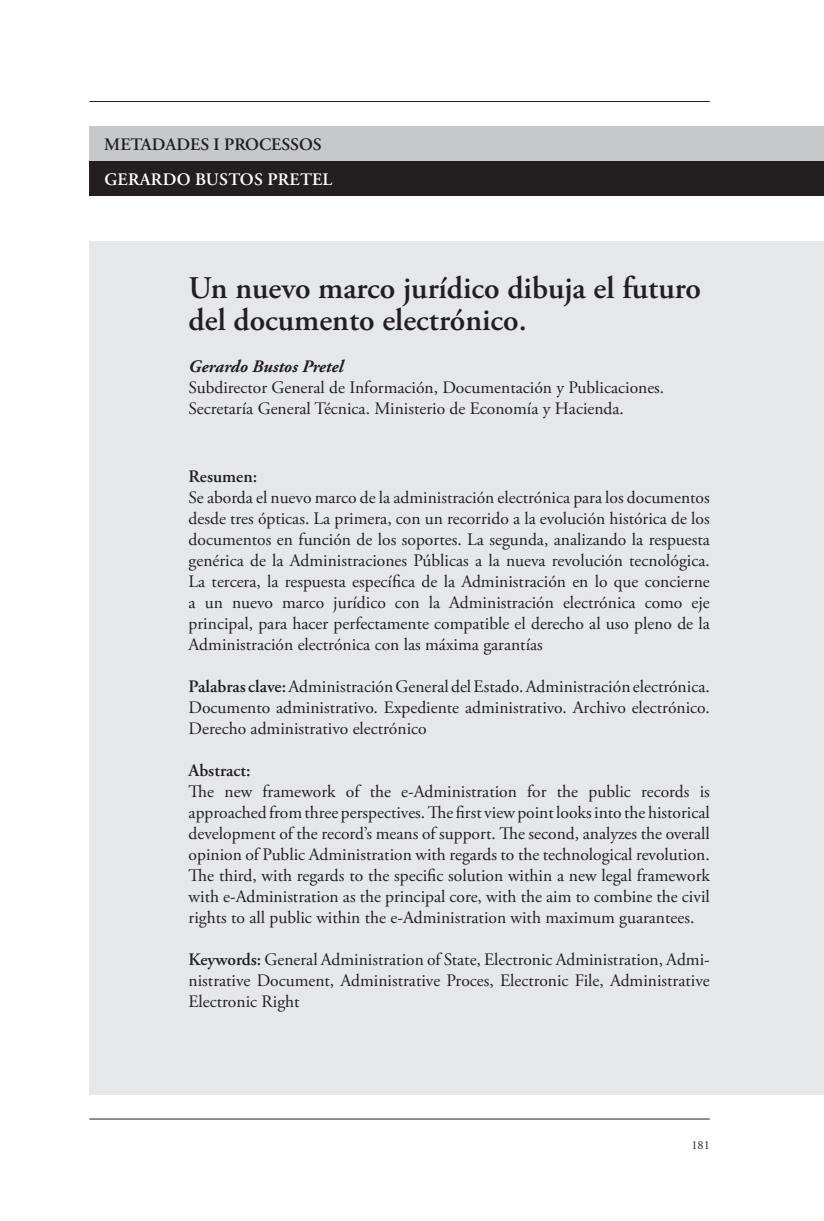
<style>
.page{position:relative;width:824px;height:1221px;background:#fff}
.page>*{position:absolute;margin:0;border:0;box-sizing:border-box;transform-origin:0 0}
.t1{font:600 31.5px/31.5px "Adobe Garamond Pro";color:#231f20}
.t2{font:17.5px/21px "Adobe Garamond Pro";letter-spacing:-.005em;color:#231f20;text-align:justify}
.t3{font:600 17.5px "Adobe Garamond Pro";color:#231f20}
.t4{font:600 17.5px "Adobe Garamond Pro";letter-spacing:.015em;color:#fff}
.t5{font:italic 700 17.5px "Adobe Garamond Pro";color:#231f20}
.t6{font:12.25px "Adobe Garamond Pro";color:#231f20}
.s1{font-weight:600}
</style>
<div class="page">
<div style="left:89px;top:161px;width:734px;height:35px;background:#231f20"></div>
<div style="left:89px;top:241px;width:734px;height:853px;background:#e6e7e9"></div>
<div style="left:89px;top:126px;width:734px;height:35px;background:#c7c8ca"></div>
<hr style="left:89px;top:101px;width:620px;height:1px;background:#231f20">
<hr style="left:89px;top:1118px;width:620px;height:1px;background:#231f20">
<p class="t3" style="left:104px;top:135px;width:219px">METADADES I PROCESSOS</p>
<p class="t4" style="left:104px;top:169px;width:229px">GERARDO BUSTOS PRETEL</p>
<h1 class="t1" style="left:189px;top:273px;width:514px">Un nuevo marco jurídico dibuja el futuro del documento electrónico.</h1>
<p class="t5" style="left:189px;top:356px;width:156px">Gerardo Bustos Pretel</p>
<p class="t2" style="left:189px;top:377px;width:477px">Subdirector General de Información, Documentación y Publicaciones.<br>Secretaría General Técnica. Ministerio de Economía y Hacienda.</p>
<p class="t3" style="left:189px;top:466px;width:70px">Resumen:</p>
<p class="t2" style="left:189px;top:487px;width:523px">Se aborda el nuevo marco de la administración electrónica para los documentos desde tres ópticas. La primera, con un recorrido a la evolución histórica de los documentos en función de los soportes. La segunda, analizando la respuesta genérica de la Administraciones Públicas a la nueva revolución tecnológica.<br>La tercera, la respuesta específica de la Administración en lo que concierne a un nuevo marco jurídico con la Administración electrónica como eje principal, para hacer perfectamente compatible el derecho al uso pleno de la Administración electrónica con las máxima garantías</p>
<p class="t2" style="left:189px;top:676px;width:522px"><span class="s1">Palabras clave:</span>Administración General del Estado. Administración electrónica.<br>Documento administrativo. Expediente administrativo. Archivo electrónico.<br>Derecho administrativo electrónico</p>
<p class="t3" style="left:189px;top:760px;width:63px">Abstract:</p>
<p class="t2" style="left:189px;top:781px;width:522px">The new framework of the e-Administration for the public records is approached from three perspectives. The first view point looks into the historical development of the record’s means of support. The second, analyzes the overall opinion of Public Administration with regards to the technological revolution.<br>The third, with regards to the specific solution within a new legal framework with e-Administration as the principal core, with the aim to combine the civil rights to all public within the e-Administration with maximum guarantees.</p>
<p class="t2" style="left:189px;top:949px;width:522px"><span class="s1">Keywords:</span> General Administration of State, Electronic Administration, Admi&shy;nistrative Document, Administrative Proces, Electronic File, Administrative Electronic Right</p>
<p class="t6" style="left:691px;top:1137px;width:20px">181</p>
</div>
